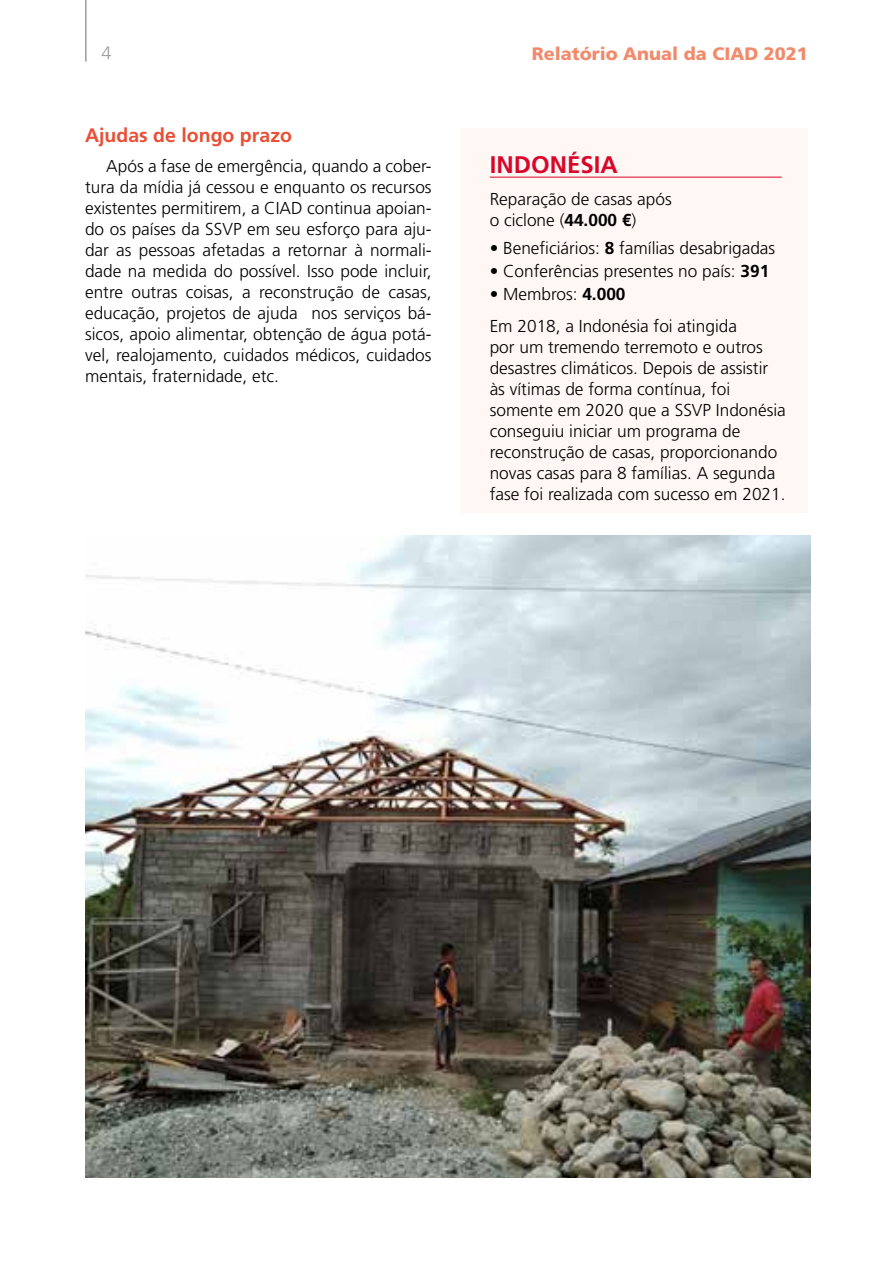
<style>
.page{position:relative;width:893px;height:1263px;background:#fff}
.page>*{position:absolute;margin:0;border:0;box-sizing:border-box;transform-origin:0 0}
.t1{font:700 24px "Frutiger";color:#d8062a}
.t2{font:700 19.5px "Frutiger";color:#e94f35}
.t3{font:900 18px "Frutiger";color:#f18b6c}
.t4{font:300 18px "Frutiger";color:#9d9d9c}
.t5{font:300 17.25px/21px "Frutiger";color:#000}
.s1{font-weight:700}
</style>
<div class="page">
<hr style="left:85px;top:0;width:2px;height:62px;background:#9d9d9c">
<div style="left:461px;top:128px;width:347px;height:384px;background:#fef7f4"></div>
<hr style="left:490px;top:177px;width:292px;height:1px;background:#d8062a">
<img style="left:85px;top:536px;width:725px;height:642px">
<p class="t4" style="left:102px;top:43px;width:12px">4</p>
<p class="t3" style="left:532px;top:43px;width:278px">Relatório Anual da CIAD 2021</p>
<p class="t2" style="left:85px;top:124px;width:208px">Ajudas de longo prazo</p>
<p class="t5" style="left:85px;top:155px;width:348px;text-align:justify;text-indent:21px">Após a fase de emergência, quando a cober&shy;tura da mídia já cessou e enquanto os recursos existentes permitirem, a CIAD continua apoian&shy;do os países da SSVP em seu esforço para aju&shy;dar as pessoas afetadas a retornar à normali&shy;dade na medida do possível. Isso pode incluir, entre outras coisas, a reconstrução de casas, educação, projetos de ajuda nos serviços bá&shy;sicos, apoio alimentar, obtenção de água potá&shy;vel, realojamento, cuidados médicos, cuidados mentais, fraternidade, etc.</p>
<h1 class="t1" style="left:490px;top:150px;width:130px">INDONÉSIA</h1>
<p class="t5" style="left:490px;top:189px;width:184px">Reparação de casas após o ciclone (<span class="s1">44.000 €</span>)</p>
<p class="t5" style="left:490px;top:237px;width:287px">• Beneficiários: <span class="s1">8</span> famílias desabrigadas</p>
<p class="t5" style="left:490px;top:260px;width:281px">• Conferências presentes no país: <span class="s1">391</span></p>
<p class="t5" style="left:490px;top:284px;width:137px">• Membros: <span class="s1">4.000</span></p>
<p class="t5" style="left:490px;top:316px;width:298px">Em 2018, a Indonésia foi atingida<br>por um tremendo terremoto e outros desastres climáticos. Depois de assistir às vítimas de forma contínua, foi somente em 2020 que a SSVP Indonésia conseguiu iniciar um programa de reconstrução de casas, proporcionando novas casas para 8 famílias. A segunda fase foi realizada com sucesso em 2021.</p>
</div>
